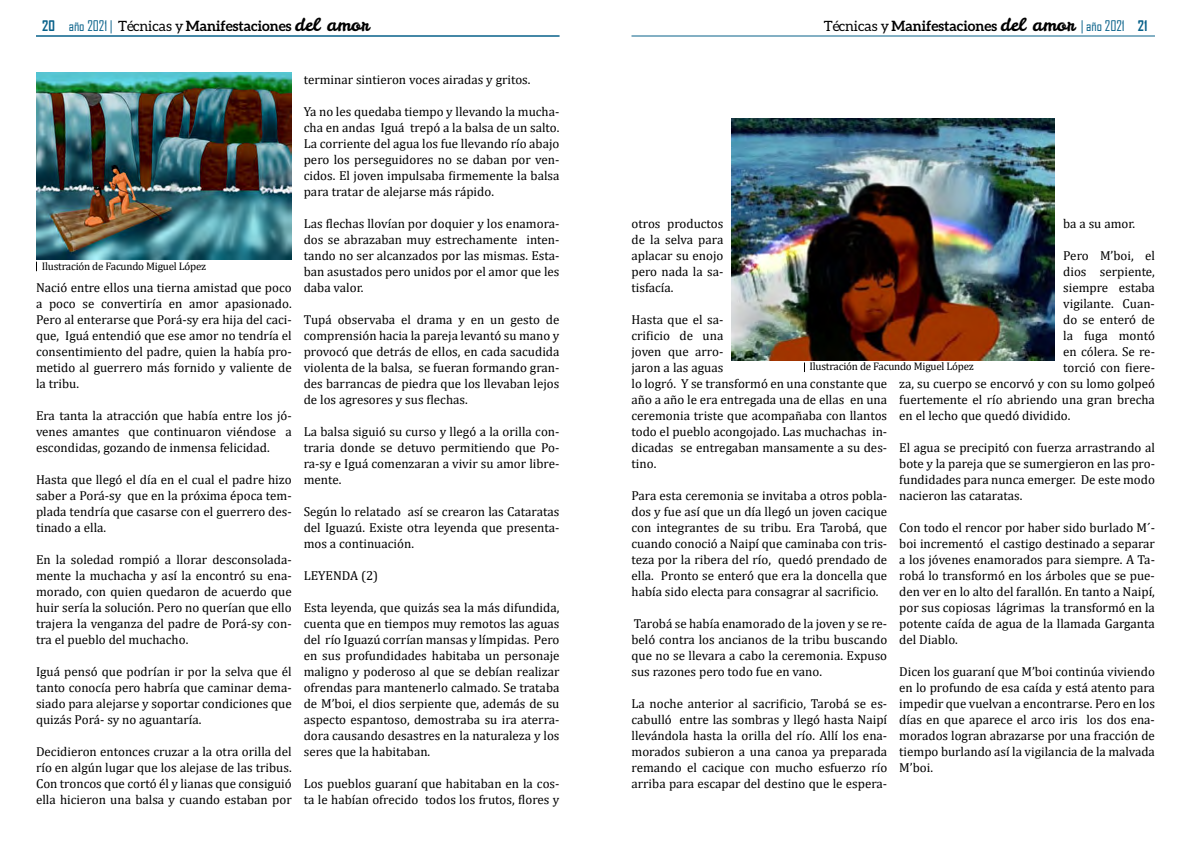
<style>
.page{position:relative;width:1191px;height:842px;background:#fff}
.page>*{position:absolute;margin:0;border:0;box-sizing:border-box;transform-origin:0 0}
.t1{font:700 14.2px "Aleo";color:#000}
.t2{font:13px/16px "Cambria";color:#000;text-align:justify}
.t3{font:11px "Cambria";letter-spacing:-.02em;color:#000}
.s1{font-family:"Agency FB";font-size:14px;color:#08618a}
.s2{font-family:"Agency FB";font-weight:400;font-size:14px;color:#08618a}
.s3{font-weight:400}
.s4{font-family:"Leckerli One";font-weight:400;font-size:18px}
</style>
<div class="page">
<hr style="left:36px;top:36px;width:523px;height:1px;background:#08618a">
<hr style="left:631px;top:36px;width:524px;height:1px;background:#08618a">
<img style="left:36px;top:72px;width:256px;height:188px">
<img style="left:732px;top:119px;width:322px;height:241px">
<p class="t1" style="left:42px;top:18px;width:328px"><span class="s1">20</span> <span class="s2">año 2021 |</span> <span class="s3">Técnicas y</span> Manifestaciones <span class="s4">del amor</span></p>
<p class="t1" style="left:824px;top:18px;width:325px"><span class="s3">Técnicas y</span> Manifestaciones <span class="s4">del amor</span> <span class="s2">| año 2021</span> <span class="s1">21</span></p>
<p class="t3" style="left:42px;top:260px;width:166px">Ilustración de Facundo Miguel López</p>
<p class="t2" style="left:36px;top:280px;width:257px">Nació entre ellos una tierna amistad que poco a poco se convertiría en amor apasionado.<br>Pero al enterarse que Porá-sy era hija del caci&shy;que, Iguá entendió que ese amor no tendría el consentimiento del padre, quien la había pro&shy;metido al guerrero más fornido y valiente de la tribu.</p>
<p class="t2" style="left:36px;top:408px;width:257px">Era tanta la atracción que había entre los jó&shy;venes amantes que continuaron viéndose a escondidas, gozando de inmensa felicidad.</p>
<p class="t2" style="left:36px;top:472px;width:257px">Hasta que llegó el día en el cual el padre hizo saber a Porá-sy que en la próxima época tem&shy;plada tendría que casarse con el guerrero des&shy;tinado a ella.</p>
<p class="t2" style="left:36px;top:552px;width:257px">En la soledad rompió a llorar desconsolada&shy;mente la muchacha y así la encontró su ena&shy;morado, con quien quedaron de acuerdo que huir sería la solución. Pero no querían que ello trajera la venganza del padre de Porá-sy con&shy;tra el pueblo del muchacho.</p>
<p class="t2" style="left:36px;top:664px;width:257px">Iguá pensó que podrían ir por la selva que él tanto conocía pero habría que caminar dema&shy;siado para alejarse y soportar condiciones que quizás Porá- sy no aguantaría.</p>
<p class="t2" style="left:36px;top:744px;width:257px">Decidieron entonces cruzar a la otra orilla del río en algún lugar que los alejase de las tribus.<br>Con troncos que cortó él y lianas que consiguió ella hicieron una balsa y cuando estaban por</p>
<p class="t2" style="left:304px;top:72px;width:228px">terminar sintieron voces airadas y gritos.</p>
<p class="t2" style="left:304px;top:104px;width:257px">Ya no les quedaba tiempo y llevando la mucha&shy;cha en andas Iguá trepó a la balsa de un salto.<br>La corriente del agua los fue llevando río abajo pero los perseguidores no se daban por ven&shy;cidos. El joven impulsaba firmemente la balsa para tratar de alejarse más rápido.</p>
<p class="t2" style="left:304px;top:216px;width:257px">Las flechas llovían por doquier y los enamora&shy;dos se abrazaban muy estrechamente inten&shy;tando no ser alcanzados por las mismas. Esta&shy;ban asustados pero unidos por el amor que les daba valor.</p>
<p class="t2" style="left:304px;top:312px;width:257px">Tupá observaba el drama y en un gesto de comprensión hacia la pareja levantó su mano y provocó que detrás de ellos, en cada sacudida violenta de la balsa, se fueran formando gran&shy;des barrancas de piedra que los llevaban lejos de los agresores y sus flechas.</p>
<p class="t2" style="left:304px;top:424px;width:257px">La balsa siguió su curso y llegó a la orilla con&shy;traria donde se detuvo permitiendo que Po&shy;ra-sy e Iguá comenzaran a vivir su amor libre&shy;mente.</p>
<p class="t2" style="left:304px;top:504px;width:257px">Según lo relatado así se crearon las Cataratas del Iguazú. Existe otra leyenda que presenta&shy;mos a continuación.</p>
<p class="t2" style="left:304px;top:568px;width:76px">LEYENDA (2)</p>
<p class="t2" style="left:304px;top:600px;width:257px">Esta leyenda, que quizás sea la más difundida, cuenta que en tiempos muy remotos las aguas del río Iguazú corrían mansas y límpidas. Pero en sus profundidades habitaba un personaje maligno y poderoso al que se debían realizar ofrendas para mantenerlo calmado. Se trataba de M’boi, el dios serpiente que, además de su aspecto espantoso, demostraba su ira aterra&shy;dora causando desastres en la naturaleza y los seres que la habitaban.</p>
<p class="t2" style="left:304px;top:776px;width:257px">Los pueblos guaraní que habitaban en la cos&shy;ta le habían ofrecido todos los frutos, flores y</p>
<p class="t2" style="left:631px;top:216px;width:93px">otros productos de la selva para aplacar su enojo pero nada la sa&shy;tisfacía.</p>
<p class="t2" style="left:631px;top:312px;width:257px;text-align:left">Hasta que el sa-<br>crificio de una<br>joven que arro-<br>jaron a las aguas<br>lo logró. Y se transformó en una constante que año a año le era entregada una de ellas en una ceremonia triste que acompañaba con llantos todo el pueblo acongojado. Las muchachas in&shy;dicadas se entregaban mansamente a su des&shy;tino.</p>
<p class="t2" style="left:631px;top:488px;width:257px">Para esta ceremonia se invitaba a otros pobla&shy;dos y fue así que un día llegó un joven cacique con integrantes de su tribu. Era Tarobá, que cuando conoció a Naipí que caminaba con tris&shy;teza por la ribera del río, quedó prendado de ella. Pronto se enteró que era la doncella que había sido electa para consagrar al sacrificio.</p>
<p class="t2" style="left:631px;top:616px;width:257px">Tarobá se había enamorado de la joven y se re&shy;beló contra los ancianos de la tribu buscando que no se llevara a cabo la ceremonia. Expuso sus razones pero todo fue en vano.</p>
<p class="t2" style="left:631px;top:696px;width:257px">La noche anterior al sacrificio, Tarobá se es&shy;cabulló entre las sombras y llegó hasta Naipí llevándola hasta la orilla del río. Allí los ena&shy;morados subieron a una canoa ya preparada remando el cacique con mucho esfuerzo río arriba para escapar del destino que le espera-</p>
<p class="t2" style="left:1063px;top:216px;width:74px">ba a su amor.</p>
<p class="t2" style="left:1063px;top:248px;width:93px">Pero M’boi, el</p>
<p class="t2" style="left:1063px;top:264px;width:93px">dios serpiente,</p>
<p class="t2" style="left:1063px;top:280px;width:93px">siempre estaba</p>
<p class="t2" style="left:1063px;top:296px;width:93px">vigilante. Cuan-</p>
<p class="t2" style="left:1063px;top:312px;width:93px">do se enteró de</p>
<p class="t2" style="left:1063px;top:328px;width:93px">la fuga montó</p>
<p class="t2" style="left:1063px;top:344px;width:93px">en cólera. Se re-</p>
<p class="t2" style="left:1063px;top:360px;width:93px">torció con fiere-</p>
<p class="t2" style="left:899px;top:376px;width:257px">za, su cuerpo se encorvó y con su lomo golpeó</p>
<p class="t2" style="left:899px;top:392px;width:257px">fuertemente el río abriendo una gran brecha</p>
<p class="t2" style="left:899px;top:408px;width:173px">en el lecho que quedó dividido.</p>
<p class="t2" style="left:899px;top:440px;width:257px">El agua se precipitó con fuerza arrastrando al bote y la pareja que se sumergieron en las pro&shy;fundidades para nunca emerger. De este modo nacieron las cataratas.</p>
<p class="t2" style="left:899px;top:520px;width:257px">Con todo el rencor por haber sido burlado M´- boi incrementó el castigo destinado a separar a los jóvenes enamorados para siempre. A Ta&shy;robá lo transformó en los árboles que se pue&shy;den ver en lo alto del farallón. En tanto a Naipí, por sus copiosas lágrimas la transformó en la potente caída de agua de la llamada Garganta del Diablo.</p>
<p class="t2" style="left:899px;top:664px;width:257px">Dicen los guaraní que M’boi continúa viviendo en lo profundo de esa caída y está atento para impedir que vuelvan a encontrarse. Pero en los días en que aparece el arco iris los dos ena&shy;morados logran abrazarse por una fracción de tiempo burlando así la vigilancia de la malvada M’boi.</p>
<p class="t3" style="left:809px;top:360px;width:166px">Ilustración de Facundo Miguel López</p>
</div>
